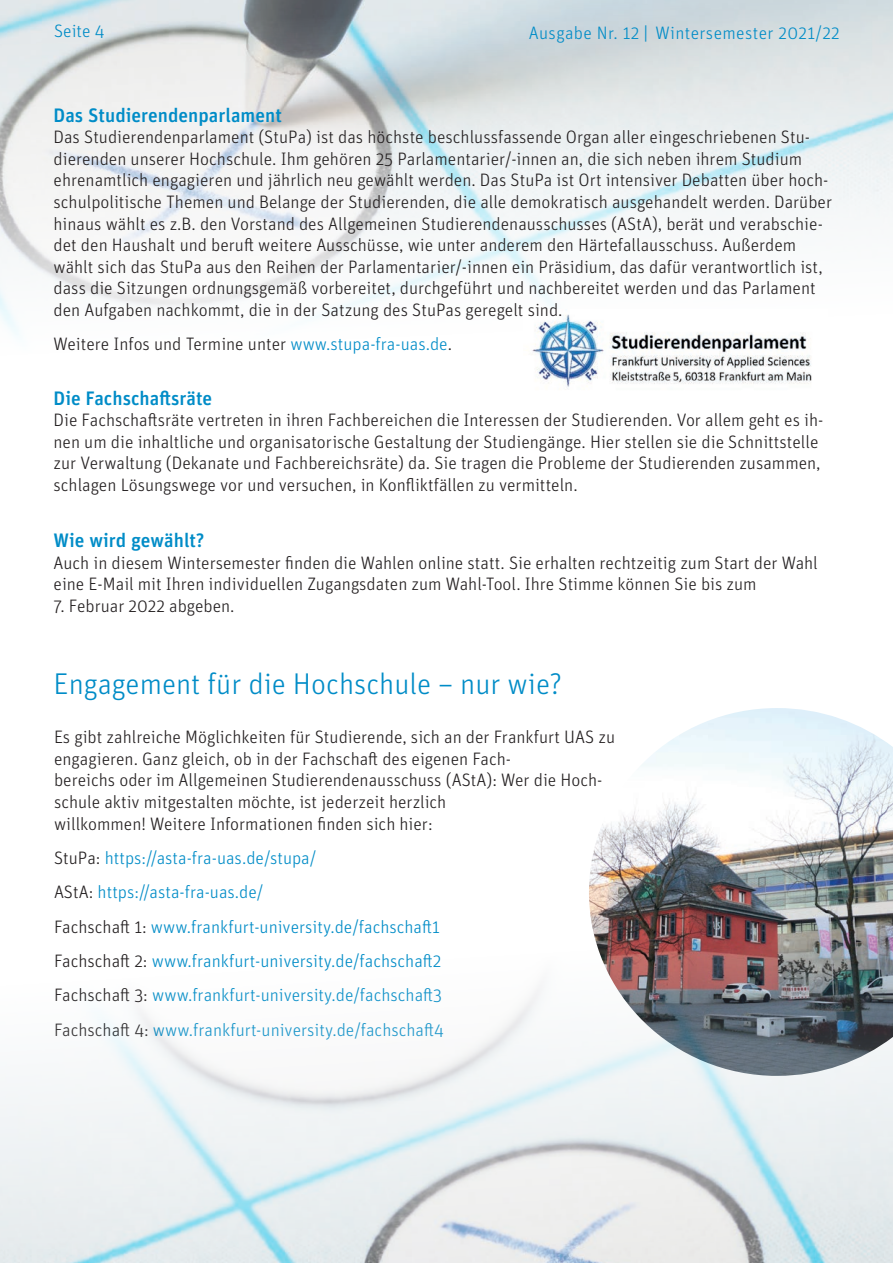
<style>
.page{position:relative;width:893px;height:1263px;background:#fff}
.page>*{position:absolute;margin:0;border:0;box-sizing:border-box;transform-origin:0 0}
.t1{font:300 30px "Unit Pro";color:#008cc7}
.t2{font:500 19.5px "Unit Pro";color:#008cc7}
.t3{font:300 18px/21.6px "Unit Pro";color:#231f20}
.t4{font:300 18px/34.3px "Unit Pro";color:#008cc7}
.t5{font:300 18px "Unit Pro";letter-spacing:.02em;color:#008cc7}
.s1{font-style:italic}
.s2{color:#008cc7}
.s3{color:#231f20}
</style>
<div class="page">
<img style="left:0;top:0;width:893px;height:336px">
<img style="left:523px;top:309px;width:304px;height:81px">
<img style="left:640px;top:708px;width:253px;height:84px">
<img style="left:0;top:792px;width:893px;height:471px">
<p class="t4" style="left:54px;top:13px;width:52px">Seite 4</p>
<p class="t5" style="left:529px;top:21px;width:312px">Ausgabe Nr. 12 <span class="s1">/</span>Wintersemester 2021/22</p>
<p class="t2" style="left:54px;top:101px;width:230px">Das Studierendenparlament</p>
<p class="t3" style="left:54px;top:126px;width:780px">Das Studierendenparlament (StuPa) ist das höchste beschlussfassende Organ aller eingeschriebenen Stu&shy;dierenden unserer Hochschule. Ihm gehören 25 Parlamentarier/-innen an, die sich neben ihrem Studium ehrenamtlich engagieren und jährlich neu gewählt werden. Das StuPa ist Ort intensiver Debatten über hoch&shy;schulpolitische Themen und Belange der Studierenden, die alle demokratisch ausgehandelt werden. Darüber hinaus wählt es z.B. den Vorstand des Allgemeinen Studierendenausschusses (AStA), berät und verabschie&shy;det den Haushalt und beruft weitere Ausschüsse, wie unter anderem den Härtefallausschuss. Außerdem wählt sich das StuPa aus den Reihen der Parlamentarier/-innen ein Präsidium, das dafür verantwortlich ist, dass die Sitzungen ordnungsgemäß vorbereitet, durchgeführt und nachbereitet werden und das Parlament den Aufgaben nachkommt, die in der Satzung des StuPas geregelt sind.</p>
<p class="t3" style="left:54px;top:333px;width:400px">Weitere Infos und Termine unter <span class="s2">www.stupa-fra-uas.de</span>.</p>
<p class="t2" style="left:54px;top:384px;width:160px">Die Fachschaftsräte</p>
<p class="t3" style="left:54px;top:409px;width:771px">Die Fachschaftsräte vertreten in ihren Fachbereichen die Interessen der Studierenden. Vor allem geht es ih&shy;nen um die inhaltliche und organisatorische Gestaltung der Studiengänge. Hier stellen sie die Schnittstelle zur Verwaltung (Dekanate und Fachbereichsräte) da. Sie tragen die Probleme der Studierenden zusammen, schlagen Lösungswege vor und versuchen, in Konfliktfällen zu vermitteln.</p>
<p class="t2" style="left:54px;top:526px;width:153px">Wie wird gewählt?</p>
<p class="t3" style="left:54px;top:551px;width:766px">Auch in diesem Wintersemester finden die Wahlen online statt. Sie erhalten rechtzeitig zum Start der Wahl eine E-Mail mit Ihren individuellen Zugangsdaten zum Wahl-Tool. Ihre Stimme können Sie bis zum</p>
<p class="t3" style="left:54px;top:594px;width:183px">7. Februar 2022 abgeben.</p>
<h1 class="t1" style="left:54px;top:664px;width:510px">Engagement für die Hochschule – nur wie?</h1>
<p class="t3" style="left:54px;top:726px;width:563px">Es gibt zahlreiche Möglichkeiten für Studierende, sich an der Frankfurt UAS zu engagieren. Ganz gleich, ob in der Fachschaft des eigenen Fach-<br>bereichs oder im Allgemeinen Studierendenausschuss (AStA): Wer die Hoch&shy;schule aktiv mitgestalten möchte, ist jederzeit herzlich<br>willkommen! Weitere Informationen finden sich hier:</p>
<p class="t4" style="left:54px;top:840px;width:391px"><span class="s3">StuPa:</span> https://asta-fra-uas.de/stupa/<br><span class="s3">AStA:</span> https://asta-fra-uas.de/<br><span class="s3">Fachschaft 1:</span> www.frankfurt-university.de/fachschaft1<br><span class="s3">Fachschaft 2:</span> www.frankfurt-university.de/fachschaft2<br><span class="s3">Fachschaft 3:</span> www.frankfurt-university.de/fachschaft3<br><span class="s3">Fachschaft 4:</span> www.frankfurt-university.de/fachschaft4</p>
</div>
